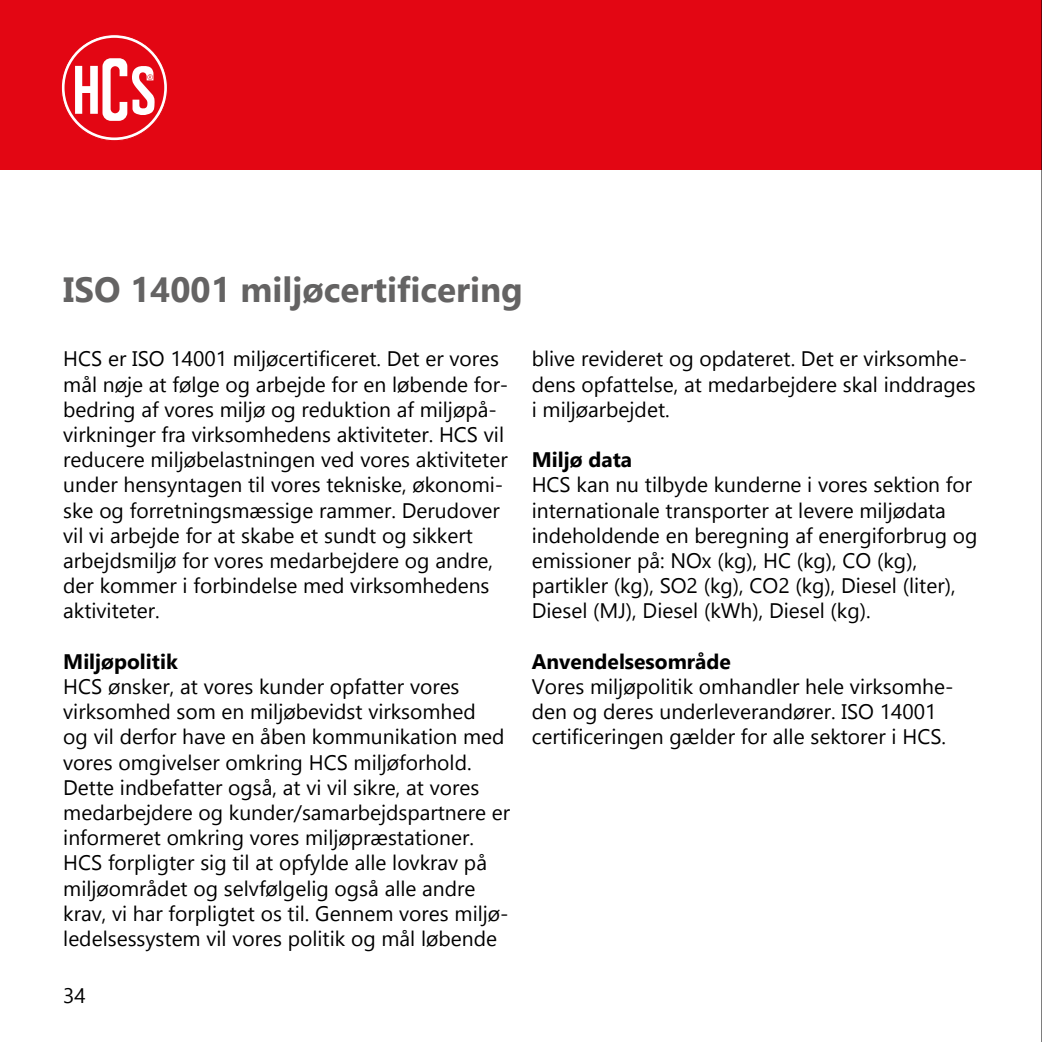
<style>
.page{position:relative;width:1042px;height:1042px;background:#fff}
.page>*{position:absolute;margin:0;border:0;box-sizing:border-box;transform-origin:0 0}
.t1{font:700 35px "Gadugi";color:#646363}
.t2{font:21px/25.2px "Gadugi";color:#000}
.t3{font:700 21px "Gadugi";color:#000}
</style>
<div class="page">
<div style="left:0;top:0;width:1042px;height:170px;background:#e30613"></div>
<svg style="left:61px;top:35px;width:106px;height:106px"></svg>
<hr style="left:1041px;top:0;width:1px;height:1042px;background:#000">
<h1 class="t1" style="left:63px;top:269px;width:461px">ISO 14001 miljøcertificering</h1>
<p class="t2" style="left:63px;top:346px;width:446px">HCS er ISO 14001 miljøcertificeret. Det er vores mål nøje at følge og arbejde for en løbende for&shy;bedring af vores miljø og reduktion af miljøpå&shy;virkninger fra virksomhedens aktiviteter. HCS vil reducere miljøbelastningen ved vores aktiviteter under hensyntagen til vores tekniske, økonomi&shy;ske og forretningsmæssige rammer. Derudover vil vi arbejde for at skabe et sundt og sikkert arbejdsmiljø for vores medarbejdere og andre, der kommer i forbindelse med virksomhedens aktiviteter.</p>
<p class="t3" style="left:63px;top:649px;width:116px">Miljøpolitik</p>
<p class="t2" style="left:63px;top:674px;width:448px">HCS ønsker, at vores kunder opfatter vores virksomhed som en miljøbevidst virksomhed<br>og vil derfor have en åben kommunikation med vores omgivelser omkring HCS miljøforhold.<br>Dette indbefatter også, at vi vil sikre, at vores medarbejdere og kunder/samarbejdspartnere er informeret omkring vores miljøpræstationer.<br>HCS forpligter sig til at opfylde alle lovkrav på miljøområdet og selvfølgelig også alle andre krav, vi har forpligtet os til. Gennem vores miljø&shy;ledelsessystem vil vores politik og mål løbende</p>
<p class="t2" style="left:63px;top:982px;width:24px">34</p>
<p class="t2" style="left:532px;top:346px;width:445px">blive revideret og opdateret. Det er virksomhe&shy;dens opfattelse, at medarbejdere skal inddrages i miljøarbejdet.</p>
<p class="t3" style="left:532px;top:447px;width:102px">Miljø data</p>
<p class="t2" style="left:532px;top:472px;width:447px">HCS kan nu tilbyde kunderne i vores sektion for internationale transporter at levere miljødata indeholdende en beregning af energiforbrug og emissioner på: NOx (kg), HC (kg), CO (kg), partikler (kg), SO2 (kg), CO2 (kg), Diesel (liter), Diesel (MJ), Diesel (kWh), Diesel (kg).</p>
<p class="t3" style="left:532px;top:649px;width:201px">Anvendelsesområde</p>
<p class="t2" style="left:532px;top:674px;width:423px">Vores miljøpolitik omhandler hele virksomhe&shy;den og deres underleverandører. ISO 14001 certificeringen gælder for alle sektorer i HCS.</p>
</div>
